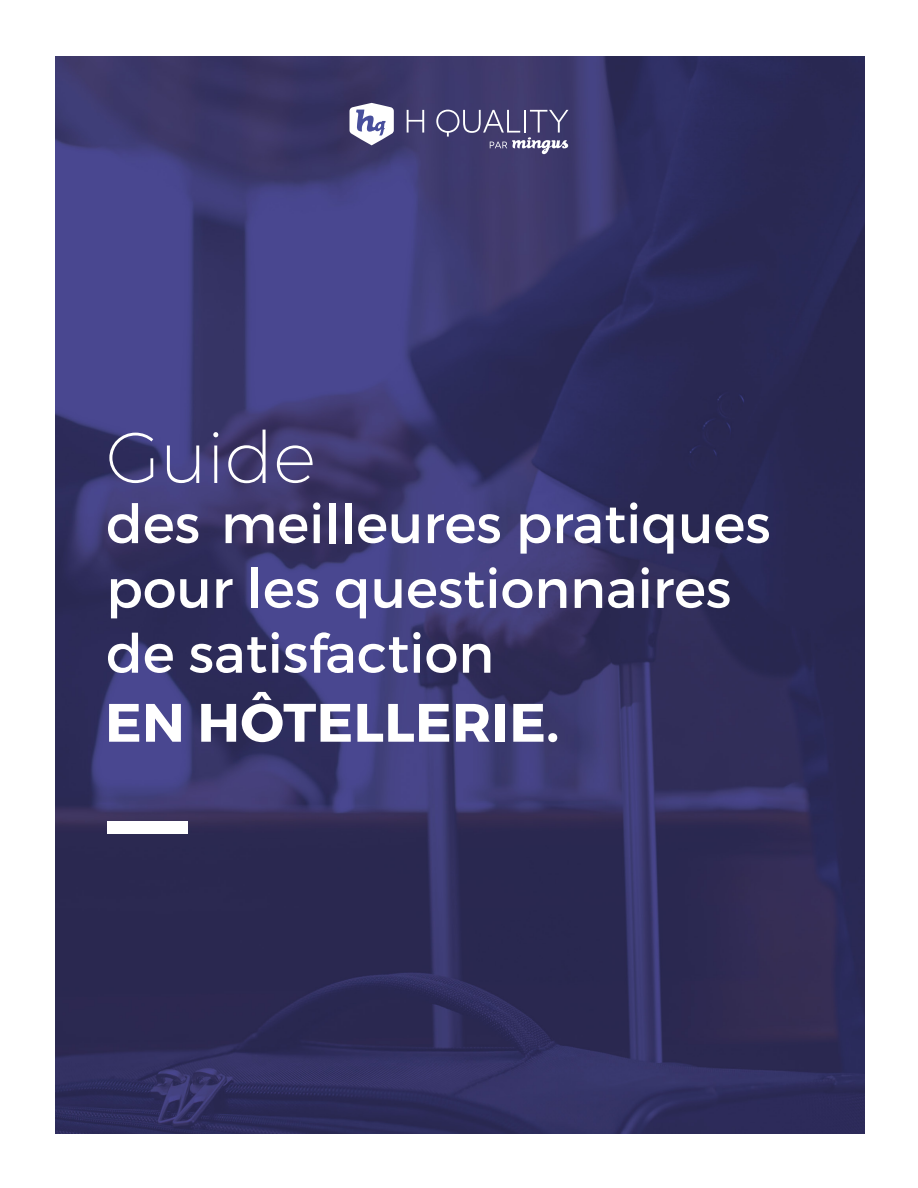
<style>
.page{position:relative;width:918px;height:1188px;background:#fff}
.page>*{position:absolute;margin:0;border:0;box-sizing:border-box;transform-origin:0 0}
.t1{font:200 72px "Montserrat";color:#fff}
.t2{font:54px/64.8px "Montserrat";color:#fff}
.t3{font:700 54px "Montserrat";letter-spacing:.01em;color:#fff}
</style>
<div class="page">
<img style="left:55px;top:57px;width:810px;height:1077px">
<svg style="left:350px;top:103px;width:44px;height:42px"></svg>
<svg style="left:407px;top:110px;width:17px;height:23px"></svg>
<svg style="left:436px;top:110px;width:132px;height:44px;background:#5d5984"></svg>
<div style="left:107px;top:821px;width:80px;height:12px;background:#fff"></div>
<p class="t1" style="left:106px;top:414px;width:211px">Guide</p>
<p class="t2" style="left:106px;top:491px;width:666px">des meilleures pratiques pour les questionnaires de satisfaction</p>
<p class="t3" style="left:105px;top:689px;width:456px">EN HÔTELLERIE.</p>
</div>
